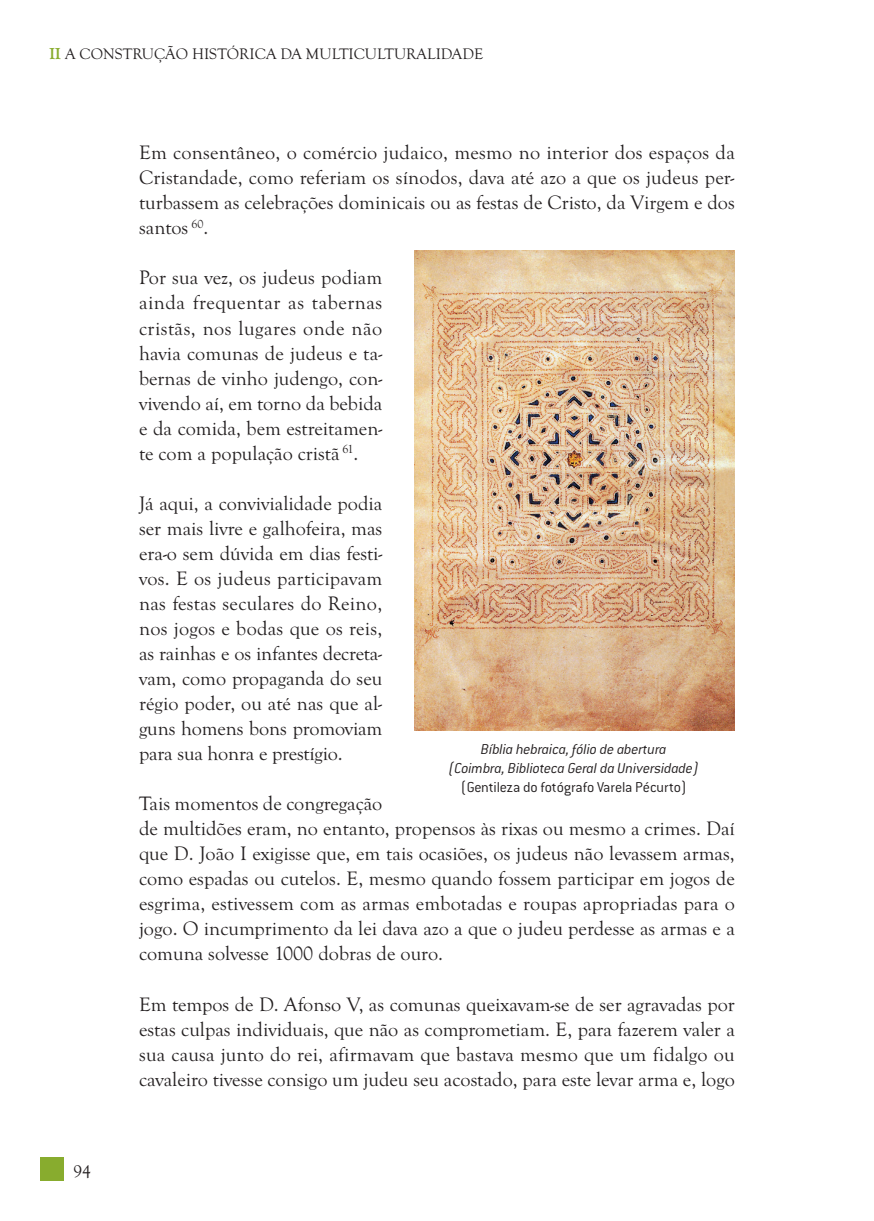
<style>
.page{position:relative;width:874px;height:1221px;background:#fff}
.page>*{position:absolute;margin:0;border:0;box-sizing:border-box;transform-origin:0 0}
.t1{font:20.12px/25px "Goudy Old Style T";color:#231f20;text-align:justify}
.t2{font:17.5px "Goudy Old Style T";color:#231f20}
.t3{font:italic 300 15.75px/19.2px "Conduit ITC Std";letter-spacing:-.015em;color:#231f20;text-align:center}
.t4{font:15.75px "Goudy Old Style T";color:#231f20}
.t5{font:300 15.75px "Conduit ITC Std";letter-spacing:-.01em;color:#231f20}
.s1{font-family:"Goudy Old Style BT";font-weight:700;color:#88ac2e}
</style>
<div class="page">
<div style="left:40px;top:1157px;width:23px;height:24px;background:#88ac2e"></div>
<img style="left:414px;top:251px;width:320px;height:479px">
<p class="t4" style="left:50px;top:47px;width:435px"><span class="s1">II</span> A CONSTRUÇÃO HISTÓRICA DA MULTICULTURALIDADE</p>
<p class="t2" style="left:74px;top:1164px;width:19px">94</p>
<p class="t1" style="left:139px;top:141px;width:597px">Em consentâneo, o comércio judaico, mesmo no interior dos espaços da Cristandade, como referiam os sínodos, dava até azo a que os judeus per&shy;turbassem as celebrações dominicais ou as festas de Cristo, da Virgem e dos santos <sup>60</sup>.</p>
<p class="t1" style="left:139px;top:266px;width:245px">Por sua vez, os judeus po diam ainda frequentar as tabernas cristãs, nos lugares onde não havia comunas de judeus e ta - bernas de vinho judengo, con&shy;vivendo aí, em torno da bebida e da comida, bem estreitamen - te com a po pu lação cristã <sup>61</sup>.</p>
<p class="t1" style="left:139px;top:492px;width:245px">Já aqui, a convivialidade po dia ser mais livre e ga lho feira, mas era-o sem dú vi da em dias festi&shy;vos. E os ju deus participavam nas fes tas se culares do Reino, nos jogos e bodas que os reis, as rainhas e os infantes de creta - vam, como propagan da do seu régio po der, ou até nas que al - guns homens bons promoviam para sua honra e prestígio.</p>
<p class="t1" style="left:139px;top:792px;width:597px;text-align:left">Tais momentos de congregação<br>de multidões eram, no entanto, propensos às rixas ou mesmo a crimes. Daí que D. João I exigisse que, em tais ocasiões, os judeus não levassem armas, como espadas ou cutelos. E, mesmo quando fossem participar em jogos de esgrima, estivessem com as armas embotadas e roupas apropriadas para o jogo. O incumprimento da lei dava azo a que o judeu perdesse as armas e a comuna solvesse 1000 dobras de ouro.</p>
<p class="t1" style="left:139px;top:992px;width:597px">Em tempos de D. Afonso V, as comunas queixavam-se de ser agravadas por estas culpas individuais, que não as comprometiam. E, para fazerem valer a sua causa junto do rei, afirmavam que bastava mesmo que um fidalgo ou cavaleiro tivesse consigo um judeu seu acostado, para este levar arma e, logo</p>
<p class="t3" style="left:448px;top:741px;width:252px">Bíblia hebraica, fólio de abertura<br>(Coimbra, Biblioteca Geral da Universidade)</p>
<p class="t5" style="left:460px;top:782px;width:228px">(Gentileza do fotógrafo Varela Pécurto)</p>
</div>
